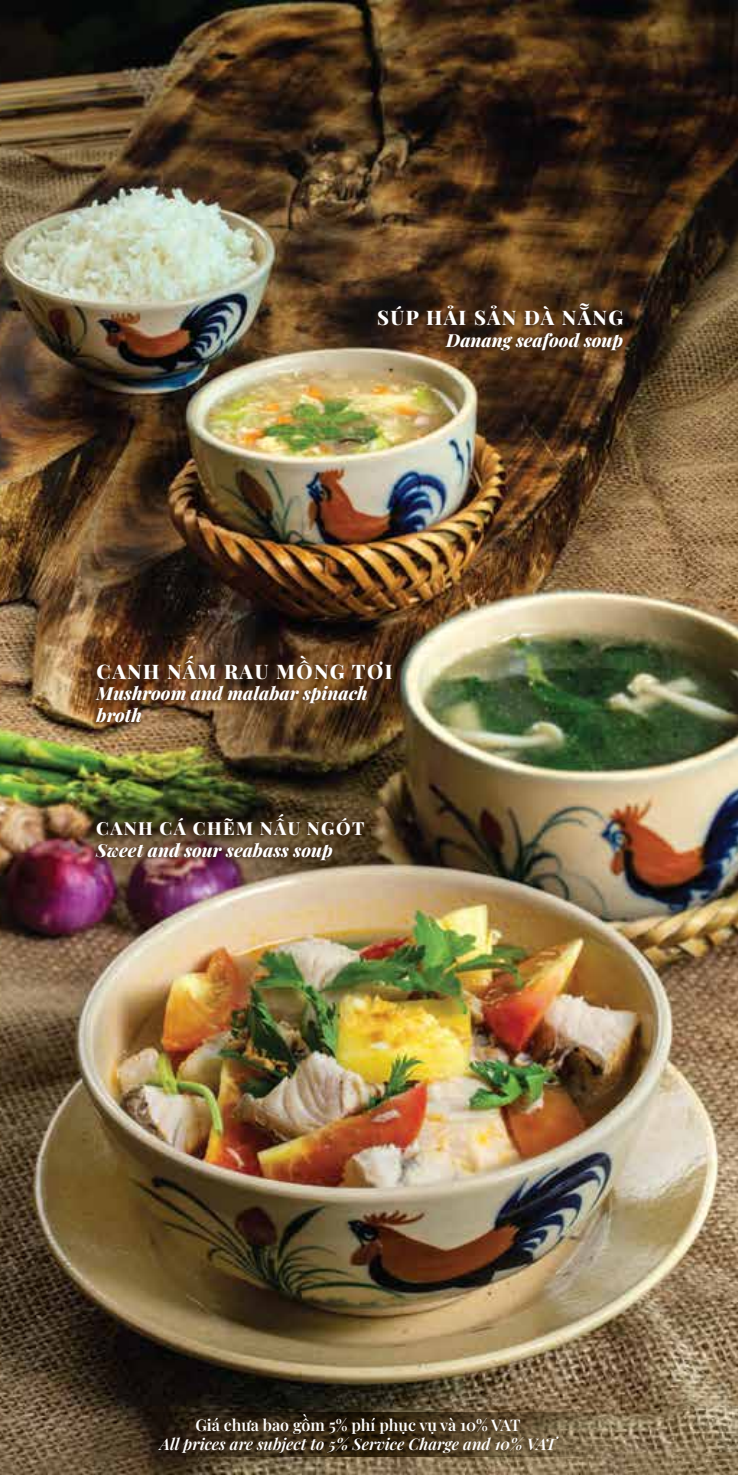
<style>
.page{position:relative;width:738px;height:1475px;background:#fff}
.page>*{position:absolute;margin:0;border:0;box-sizing:border-box;transform-origin:0 0}
.t1{font:800 20px "Playfair Display";letter-spacing:.065em;color:#fff}
.t2{font:italic 800 18px/21.6px "Playfair Display";color:#fff}
.t3{font:800 18px "Playfair Display";letter-spacing:.075em;color:#fff}
.t4{font:italic 600 16px "Playfair Display";color:#fff}
.t5{font:600 16px "Playfair Display";color:#fff}
</style>
<div class="page">
<img style="left:0;top:0;width:737px;height:1474px">
<img style="left:88px;top:651px;width:312px;height:84px">
<img style="left:368px;top:299px;width:262px;height:62px">
<img style="left:88px;top:809px;width:282px;height:60px">
<svg style="left:113px;top:1412px;width:511px;height:44px;background:#463722"></svg>
<p class="t1" style="left:377px;top:302px;width:247px">SÚP HẢI SẢN ĐÀ NẴNG</p>
<p class="t2" style="left:446px;top:328px;width:178px">Danang seafood soup</p>
<p class="t1" style="left:96px;top:655px;width:297px">CANH NẤM RAU MỒNG TƠI</p>
<p class="t2" style="left:96px;top:681px;width:272px">Mushroom and malabar spinach broth</p>
<p class="t3" style="left:96px;top:814px;width:269px">CANH CÁ CHẼM NẤU NGÓT</p>
<p class="t2" style="left:96px;top:837px;width:238px">Sweet and sour seabass soup</p>
<p class="t5" style="left:195px;top:1411px;width:326px">Giá chưa bao gồm 5% phí phục vụ và 10% VAT</p>
<p class="t4" style="left:160px;top:1431px;width:397px">All prices are subject to 5% Service Charge and 10% VAT</p>
</div>
